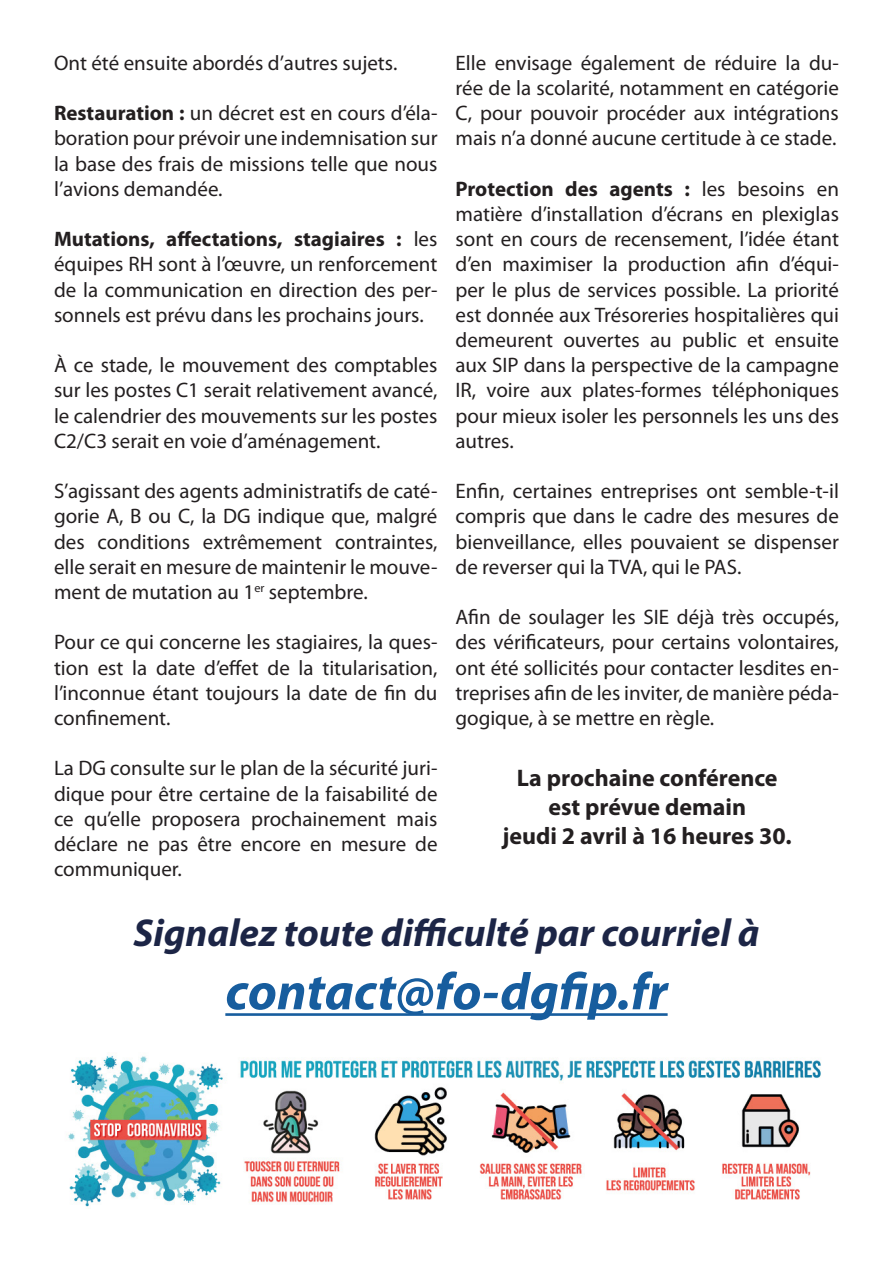
<style>
.page{position:relative;width:893px;height:1263px;background:#fff}
.page>*{position:absolute;margin:0;border:0;box-sizing:border-box;transform-origin:0 0}
.t1{font:italic 700 52.5px "Myriad Pro";color:#175d9e}
.t2{font:italic 700 39px "Myriad Pro";color:#1c2546}
.t3{font:700 24px "Myriad Pro";color:#231f20}
.t4{font:21px/25.2px "Myriad Pro";color:#231f20;text-align:justify}
.s1{font-weight:700}
</style>
<div class="page">
<img style="left:68px;top:1055px;width:753px;height:152px">
<hr style="left:225px;top:1013px;width:443px;height:3px;background:#175d9e">
<p class="t4" style="left:54px;top:50px;width:345px">Ont été ensuite abordés d’autres sujets.</p>
<p class="t4" style="left:54px;top:100px;width:385px"><span class="s1">Restauration :</span> un décret est en cours d’éla&shy;boration pour prévoir une indemnisation sur la base des frais de missions telle que nous l’avions demandée.</p>
<p class="t4" style="left:54px;top:226px;width:385px"><span class="s1">Mutations, affectations, stagiaires :</span> les équipes RH sont à l’œuvre, un renforcement de la communication en direction des per&shy;sonnels est prévu dans les prochains jours.</p>
<p class="t4" style="left:54px;top:352px;width:385px">À ce stade, le mouvement des comptables sur les postes C1 serait relativement avancé, le calendrier des mouvements sur les postes C2/C3 serait en voie d’aménagement.</p>
<p class="t4" style="left:54px;top:478px;width:385px">S’agissant des agents administratifs de caté&shy;gorie A, B ou C, la DG indique que, malgré des conditions extrêmement contraintes, elle serait en mesure de maintenir le mouve&shy;ment de mutation au 1<sup>er</sup> septembre.</p>
<p class="t4" style="left:54px;top:629px;width:385px">Pour ce qui concerne les stagiaires, la ques&shy;tion est la date d’effet de la titularisation, l’inconnue étant toujours la date de fin du confinement.</p>
<p class="t4" style="left:54px;top:755px;width:385px">La DG consulte sur le plan de la sécurité juri&shy;dique pour être certaine de la faisabilité de ce qu’elle proposera prochainement mais déclare ne pas être encore en mesure de communiquer.</p>
<p class="t4" style="left:455px;top:50px;width:385px">Elle envisage également de réduire la du&shy;rée de la scolarité, notamment en catégorie C, pour pouvoir procéder aux intégrations mais n’a donné aucune certitude à ce stade.</p>
<p class="t4" style="left:455px;top:176px;width:385px"><span class="s1">Protection des agents :</span> les besoins en matière d’installation d’écrans en plexiglas sont en cours de recensement, l’idée étant d’en maximiser la production afin d’équi&shy;per le plus de services possible. La priorité est donnée aux Trésoreries hospitalières qui demeurent ouvertes au public et ensuite aux SIP dans la perspective de la campagne IR, voire aux plates-formes téléphoniques pour mieux isoler les personnels les uns des autres.</p>
<p class="t4" style="left:455px;top:478px;width:385px">Enfin, certaines entreprises ont semble-t-il compris que dans le cadre des mesures de bienveillance, elles pouvaient se dispenser de reverser qui la TVA, qui le PAS.</p>
<p class="t4" style="left:455px;top:604px;width:385px">Afin de soulager les SIE déjà très occupés, des vérificateurs, pour certains volontaires, ont été sollicités pour contacter lesdites en&shy;treprises afin de les inviter, de manière péda&shy;gogique, à se mettre en règle.</p>
<p class="t3" style="left:517px;top:762px;width:262px">La prochaine conférence</p>
<p class="t3" style="left:548px;top:791px;width:199px">est prévue demain</p>
<p class="t3" style="left:503px;top:820px;width:291px">jeudi 2 avril à 16 heures 30.</p>
<p class="t2" style="left:134px;top:908px;width:627px">Signalez toute difficulté par courriel à</p>
<p class="t1" style="left:225px;top:957px;width:444px">contact@fo-dgfip.fr</p>
</div>
